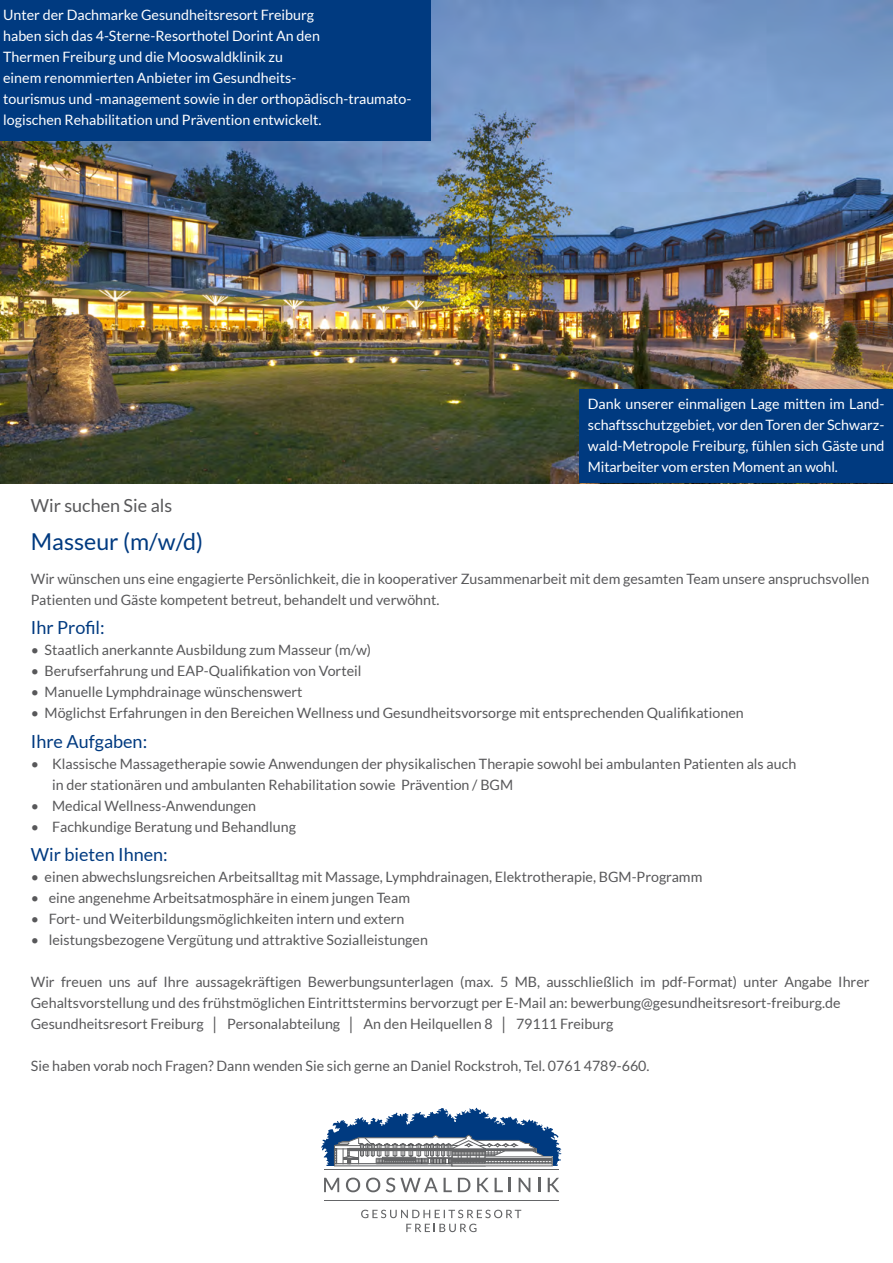
<style>
.page{position:relative;width:893px;height:1263px;background:#fff}
.page>*{position:absolute;margin:0;border:0;box-sizing:border-box;transform-origin:0 0}
.t1{font:23.25px "Lato";color:#003a80}
.t2{font:18px "Lato";color:#003a80}
.t3{font:18px "Lato";color:#58585a}
.t4{font:14.25px/21px "Lato";color:#58585a}
.t5{font:14.25px/21px "Lato";color:#fff;text-align:justify}
.s1{font-family:"Corporate S";font-size:16.5px}
</style>
<div class="page">
<img style="left:0;top:0;width:893px;height:484px">
<div style="left:579px;top:389px;width:314px;height:94px;background:#003a80"></div>
<div style="left:0;top:0;width:431px;height:140px;background:#003a80"></div>
<hr style="left:324px;top:1200px;width:234px;height:1px;background:#646567">
<hr style="left:324px;top:1169px;width:234px;height:1px;background:#646567">
<svg style="left:361px;top:1210px;width:160px;height:22px"></svg>
<svg style="left:324px;top:1178px;width:15px;height:14px"></svg>
<svg style="left:346px;top:1177px;width:14px;height:15px"></svg>
<svg style="left:366px;top:1177px;width:14px;height:15px"></svg>
<svg style="left:386px;top:1177px;width:52px;height:15px"></svg>
<svg style="left:444px;top:1178px;width:8px;height:14px"></svg>
<svg style="left:458px;top:1178px;width:12px;height:14px"></svg>
<svg style="left:477px;top:1178px;width:12px;height:14px"></svg>
<svg style="left:495px;top:1178px;width:8px;height:14px"></svg>
<svg style="left:509px;top:1178px;width:2px;height:14px"></svg>
<svg style="left:519px;top:1178px;width:11px;height:14px"></svg>
<svg style="left:538px;top:1178px;width:2px;height:14px"></svg>
<svg style="left:548px;top:1178px;width:11px;height:14px"></svg>
<svg style="left:321px;top:1108px;width:240px;height:58px"></svg>
<p class="t5" style="left:3px;top:4px;width:410px;text-align:left">Unter der Dachmarke Gesundheitsresort Freiburg<br>haben sich das 4-Sterne-Resorthotel Dorint An den<br>Thermen Freiburg und die Mooswaldklinik zu<br>einem renommierten Anbieter im Gesundheits-<br>tourismus und -management sowie in der orthopädisch-traumato&shy;logischen Rehabilitation und Prävention entwickelt.</p>
<p class="t5" style="left:588px;top:393px;width:298px">Dank unserer einmaligen Lage mitten im Land&shy;schaftsschutzgebiet, vor den Toren der Schwarz&shy;wald-Metropole Freiburg, fühlen sich Gäste und Mitarbeiter vom ersten Moment an wohl.</p>
<p class="t3" style="left:31px;top:495px;width:143px">Wir suchen Sie als</p>
<h1 class="t1" style="left:31px;top:529px;width:174px">Masseur (m/w/d)</h1>
<p class="t4" style="left:31px;top:568px;width:840px">Wir wünschen uns eine engagierte Persönlichkeit, die in kooperativer Zusammenarbeit mit dem gesamten Team unsere anspruchsvollen<br>Patienten und Gäste kompetent betreut, behandelt und verwöhnt.</p>
<p class="t2" style="left:31px;top:618px;width:75px">Ihr Profil:</p>
<p class="t4" style="left:31px;top:639px;width:342px">• Staatlich anerkannte Ausbildung zum Masseur (m/w)</p>
<p class="t4" style="left:31px;top:660px;width:332px">• Berufserfahrung und EAP-Qualifikation von Vorteil</p>
<p class="t4" style="left:31px;top:681px;width:273px">• Manuelle Lymphdrainage wünschenswert</p>
<p class="t4" style="left:31px;top:703px;width:714px">• Möglichst Erfahrungen in den Bereichen Wellness und Gesundheitsvorsorge mit entsprechenden Qualifikationen</p>
<p class="t2" style="left:31px;top:731px;width:118px">Ihre Aufgaben:</p>
<p class="t4" style="left:52px;top:753px;width:746px;text-indent:-21px">• Klassische Massagetherapie sowie Anwendungen der physikalischen Therapie sowohl bei ambulanten Patienten als auch in der stationären und ambulanten Rehabilitation sowie Prävention / BGM</p>
<p class="t4" style="left:31px;top:795px;width:227px">• Medical Wellness-Anwendungen</p>
<p class="t4" style="left:31px;top:816px;width:267px">• Fachkundige Beratung und Behandlung</p>
<p class="t2" style="left:31px;top:845px;width:138px">Wir bieten Ihnen:</p>
<p class="t4" style="left:31px;top:866px;width:673px">• einen abwechslungsreichen Arbeitsalltag mit Massage, Lymphdrainagen, Elektrotherapie, BGM-Programm</p>
<p class="t4" style="left:31px;top:887px;width:381px">• eine angenehme Arbeitsatmosphäre in einem jungen Team</p>
<p class="t4" style="left:31px;top:909px;width:375px">• Fort- und Weiterbildungsmöglichkeiten intern und extern</p>
<p class="t4" style="left:31px;top:930px;width:399px">• leistungsbezogene Vergütung und attraktive Sozialleistungen</p>
<p class="t4" style="left:31px;top:972px;width:840px">Wir freuen uns auf Ihre aussagekräftigen Bewerbungsunterlagen (max. 5 MB, ausschließlich im pdf-Format) unter Angabe Ihrer<br>Gehaltsvorstellung und des frühstmöglichen Eintrittstermins bervorzugt per E-Mail an: bewerbung@gesundheitsresort-freiburg.de<br>Gesundheitsresort Freiburg <span class="s1">│</span> Personalabteilung <span class="s1">│</span> An den Heilquellen 8 <span class="s1">│</span> 79111 Freiburg</p>
<p class="t4" style="left:31px;top:1055px;width:620px">Sie haben vorab noch Fragen? Dann wenden Sie sich gerne an Daniel Rockstroh, Tel. 0761 4789-660.</p>
</div>
